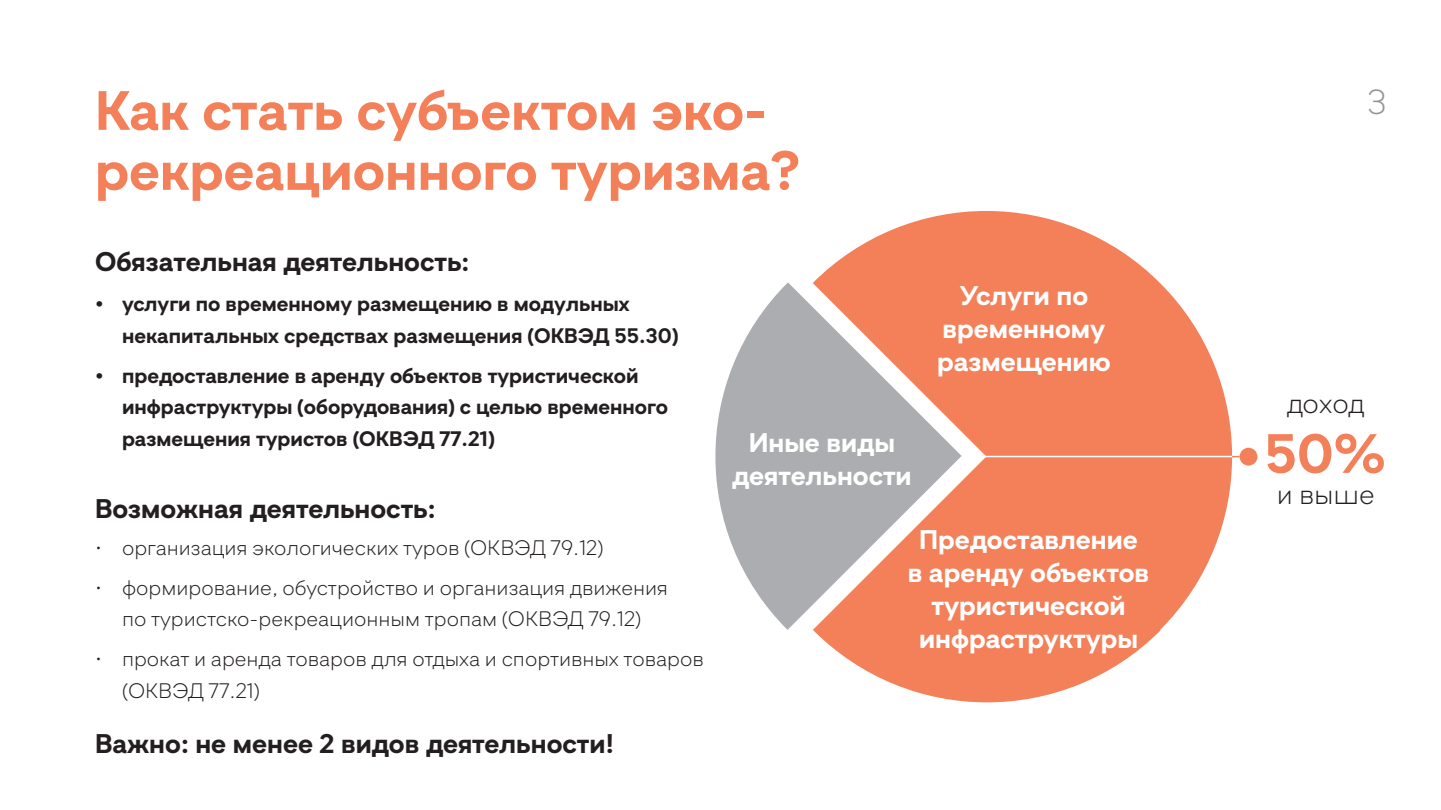
<style>
.page{position:relative;width:1441px;height:810px;background:#fff}
.page>*{position:absolute;margin:0;border:0;box-sizing:border-box;transform-origin:0 0}
.t1{font:700 55.2px "Gramatika";color:#f38059}
.t2{font:300 34.8px "Gramatika";color:#939598}
.t3{font:300 28.05px "Gramatika";color:#231f20}
.t4{font:700 27px/33px "Gramatika";color:#fff;text-align:center}
.t5{font:700 27px "Gramatika";color:#231f20}
.t6{font:700 21px/31.5px "Gramatika";color:#231f20}
.t7{font:300 21px/31.5px "Gramatika";color:#231f20;text-align:center}
</style>
<div class="page">
<svg style="left:715px;top:282px;width:97px;height:348px;fill:#acadb1"></svg>
<svg style="left:812px;top:211px;width:443px;height:492px;fill:#f38059"></svg>
<hr style="left:979px;top:456px;width:274px;height:1px;background:#fff">
<div style="left:1239px;top:448px;width:18px;height:18px;background:#f38059;border-radius:50%"></div>
<p class="t1" style="left:95px;top:70px;width:674px">Как стать субъектом эко-</p>
<p class="t2" style="left:1367px;top:76px;width:21px">3</p>
<p class="t1" style="left:95px;top:130px;width:706px">рекреационного туризма?</p>
<p class="t5" style="left:95px;top:241px;width:376px">Обязательная деятельность:</p>
<p class="t6" style="left:122px;top:289px;width:557px;text-indent:-27px">• услуги по временному размещению в модульных некапитальных средствах размещения (ОКВЭД 55.30)</p>
<p class="t6" style="left:122px;top:360px;width:547px;text-indent:-27px">• предоставление в аренду объектов туристической инфраструктуры (оборудования) с целью временного размещения туристов (ОКВЭД 77.21)</p>
<p class="t5" style="left:95px;top:489px;width:342px">Возможная деятельность:</p>
<p class="t7" style="left:95px;top:532px;width:510px">• организация экологических туров (ОКВЭД 79.12)</p>
<p class="t7" style="left:95px;top:572px;width:574px">• формирование, обустройство и организация движения по туристско-рекреационным тропам (ОКВЭД 79.12)</p>
<p class="t7" style="left:122px;top:643px;width:583px;text-align:left;text-indent:-27px">• прокат и аренда товаров для отдыха и спортивных товаров (ОКВЭД 77.21)</p>
<p class="t5" style="left:95px;top:724px;width:520px">Важно: не менее 2 видов деятельности!</p>
<p class="t4" style="left:732px;top:426px;width:181px">Иные виды деятельности</p>
<p class="t4" style="left:937px;top:279px;width:175px">Услуги по временному размещению</p>
<p class="t4" style="left:907px;top:523px;width:243px">Предоставление<br>в аренду объектов туристической инфраструктуры</p>
<p class="t3" style="left:1286px;top:382px;width:79px">доход</p>
<p class="t1" style="left:1264px;top:413px;width:123px">50%</p>
<p class="t3" style="left:1276px;top:473px;width:99px">и выше</p>
</div>
